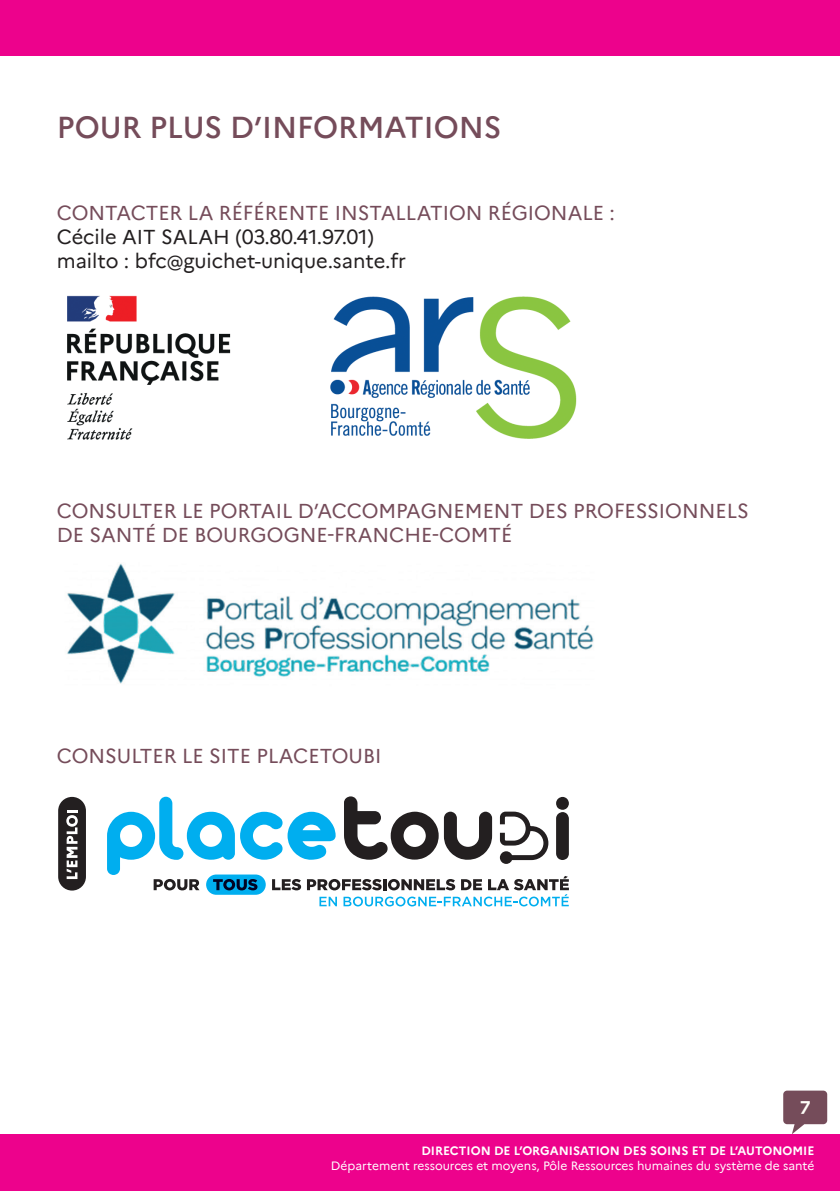
<style>
.page{position:relative;width:840px;height:1191px;background:#fff}
.page>*{position:absolute;margin:0;border:0;box-sizing:border-box;transform-origin:0 0}
.t1{font:500 30px "Marianne";color:#754c5a}
.t2{font:20px/24px "Marianne";color:#754c5a}
.t3{font:20px/24px "Marianne";color:#231f20}
.t4{font:700 18px "Marianne";color:#fffef8}
.t5{font:12px "Marianne";color:#fff}
.t6{font:700 12px "Marianne";color:#fff}
</style>
<div class="page">
<svg style="left:783px;top:1090px;width:43px;height:44px"></svg>
<div style="left:0;top:1134px;width:839px;height:57px;background:#ed028c"></div>
<div style="left:0;top:0;width:839px;height:56px;background:#ed028c"></div>
<img style="left:67px;top:295px;width:510px;height:145px">
<img style="left:67px;top:563px;width:527px;height:121px">
<svg style="left:107px;top:796px;width:461px;height:110px"></svg>
<div style="left:58px;top:797px;width:28px;height:93px;background:#231f20;border-radius:14px"></div>
<svg style="left:66px;top:810px;width:12px;height:69px"></svg>
<h1 class="t1" style="left:57px;top:105px;width:446px">POUR PLUS D’INFORMATIONS</h1>
<p class="t2" style="left:57px;top:199px;width:559px">CONTACTER LA RÉFÉRENTE INSTALLATION RÉGIONALE :</p>
<p class="t3" style="left:57px;top:223px;width:350px">Cécile AIT SALAH (03.80.41.97.01) mailto : bfc@guichet-unique.sante.fr</p>
<p class="t2" style="left:57px;top:497px;width:693px">CONSULTER LE PORTAIL D’ACCOMPAGNEMENT DES PROFESSIONNELS<br>DE SANTÉ DE BOURGOGNE-FRANCHE-COMTÉ</p>
<p class="t2" style="left:57px;top:742px;width:326px">CONSULTER LE SITE PLACETOUBI</p>
<p class="t4" style="left:799px;top:1093px;width:12px">7</p>
<p class="t6" style="left:421px;top:1141px;width:394px">DIRECTION DE L’ORGANISATION DES SOINS ET DE L’AUTONOMIE</p>
<p class="t5" style="left:331px;top:1156px;width:485px">Département ressources et moyens, Pôle Ressources humaines du système de santé</p>
</div>
